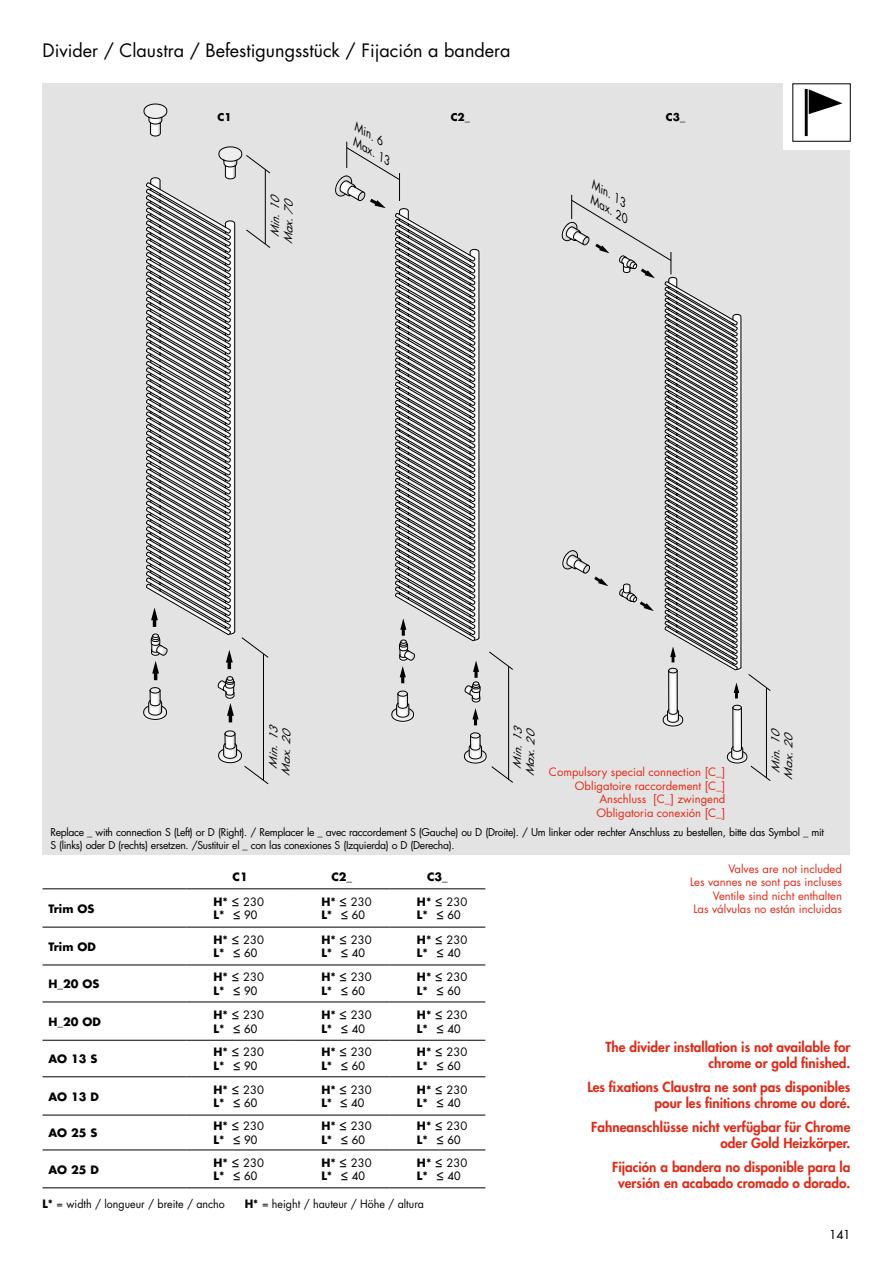
<style>
.page{position:relative;width:893px;height:1263px;background:#fff}
.page>*{position:absolute;margin:0;border:0;box-sizing:border-box;transform-origin:0 0}
.t1{font:18px "Futura Std";color:#000}
.t2{font:800 13.5px/16.2px "Futura Std";color:#e52713;text-align:right}
.t3{font:500 12px "Futura Std";color:#000}
.t4{font:700 11.25px/13.5px "Futura Std";color:#000}
.t5{font:11.25px/13.5px "Futura Std";color:#e52713;text-align:right}
.t6{font:11.25px "Futura Std";color:#000;scale:.95 1}
.t7{font:italic 11.25px/13.5px "Futura Std";color:#000}
.t8{font:italic 10.8px/12.9px "Futura Std";color:#000;scale:1.1 1}
.t9{font:10.5px/12.6px "Futura Std";letter-spacing:-.03em;color:#000}
.t10{font:700 10.5px "Futura Std";color:#000}
.s1{font-weight:400}
.s2{font-weight:500}
.s3{font-weight:700}
</style>
<div class="page">
<div style="left:43px;top:84px;width:807px;height:771px;background:#e3e3e3"></div>
<hr style="left:43px;top:888px;width:143px;height:1px;background:#000">
<hr style="left:186px;top:888px;width:108px;height:1px;background:#000">
<hr style="left:294px;top:888px;width:96px;height:1px;background:#000">
<hr style="left:390px;top:888px;width:95px;height:1px;background:#000">
<hr style="left:186px;top:927px;width:108px;height:1px;background:#000">
<hr style="left:294px;top:927px;width:96px;height:1px;background:#000">
<hr style="left:390px;top:927px;width:95px;height:1px;background:#000">
<hr style="left:186px;top:964px;width:108px;height:1px;background:#000">
<hr style="left:294px;top:964px;width:96px;height:1px;background:#000">
<hr style="left:390px;top:964px;width:95px;height:1px;background:#000">
<hr style="left:186px;top:1001px;width:108px;height:1px;background:#000">
<hr style="left:294px;top:1001px;width:96px;height:1px;background:#000">
<hr style="left:390px;top:1001px;width:95px;height:1px;background:#000">
<hr style="left:186px;top:1040px;width:108px;height:1px;background:#000">
<hr style="left:294px;top:1040px;width:96px;height:1px;background:#000">
<hr style="left:390px;top:1040px;width:95px;height:1px;background:#000">
<hr style="left:186px;top:1076px;width:108px;height:1px;background:#000">
<hr style="left:294px;top:1076px;width:96px;height:1px;background:#000">
<hr style="left:390px;top:1076px;width:95px;height:1px;background:#000">
<hr style="left:186px;top:1115px;width:108px;height:1px;background:#000">
<hr style="left:294px;top:1115px;width:96px;height:1px;background:#000">
<hr style="left:390px;top:1115px;width:95px;height:1px;background:#000">
<hr style="left:186px;top:1149px;width:108px;height:1px;background:#000">
<hr style="left:294px;top:1149px;width:96px;height:1px;background:#000">
<hr style="left:390px;top:1149px;width:95px;height:1px;background:#000">
<hr style="left:186px;top:1187px;width:108px;height:1px;background:#000">
<hr style="left:294px;top:1187px;width:96px;height:1px;background:#000">
<hr style="left:390px;top:1187px;width:95px;height:1px;background:#000">
<hr style="left:43px;top:927px;width:143px;height:1px;background:#000">
<hr style="left:43px;top:964px;width:143px;height:1px;background:#000">
<hr style="left:43px;top:1001px;width:143px;height:1px;background:#000">
<hr style="left:43px;top:1040px;width:143px;height:1px;background:#000">
<hr style="left:43px;top:1076px;width:143px;height:1px;background:#000">
<hr style="left:43px;top:1115px;width:143px;height:1px;background:#000">
<hr style="left:43px;top:1149px;width:143px;height:1px;background:#000">
<hr style="left:43px;top:1187px;width:143px;height:1px;background:#000">
<div style="left:784px;top:78px;width:73px;height:72px;background:#fff"></div>
<hr style="left:805px;top:89px;width:3px;height:47px;background:#000">
<svg style="left:809px;top:89px;width:33px;height:25px"></svg>
<svg style="left:464px;top:732px;width:49px;height:51px"></svg>
<svg style="left:489px;top:651px;width:24px;height:19px"></svg>
<hr style="left:508px;top:666px;width:1px;height:113px;background:#000">
<svg style="left:335px;top:142px;width:145px;height:583px"></svg>
<img style="left:662px;top:315px;width:80px;height:443px">
<svg style="left:663px;top:709px;width:20px;height:19px"></svg>
<hr style="left:668px;top:671px;width:1px;height:39px;background:#000">
<hr style="left:677px;top:671px;width:1px;height:39px;background:#000">
<svg style="left:732px;top:705px;width:10px;height:6px"></svg>
<hr style="left:733px;top:708px;width:1px;height:39px;background:#000">
<hr style="left:741px;top:708px;width:1px;height:39px;background:#000">
<svg style="left:734px;top:682px;width:5px;height:16px"></svg>
<svg style="left:562px;top:195px;width:179px;height:479px"></svg>
<svg style="left:727px;top:746px;width:44px;height:35px"></svg>
<svg style="left:748px;top:674px;width:23px;height:17px"></svg>
<hr style="left:766px;top:688px;width:1px;height:90px;background:#000">
<svg style="left:144px;top:104px;width:23px;height:33px"></svg>
<svg style="left:218px;top:730px;width:51px;height:54px"></svg>
<hr style="left:263px;top:654px;width:1px;height:126px;background:#000">
<svg style="left:143px;top:146px;width:128px;height:576px"></svg>
<hr style="left:265px;top:169px;width:1px;height:75px;background:#000">
<h1 class="t1" style="left:43px;top:39px;width:470px">Divider / Claustra / Befestigungsstück / Fijación a bandera</h1>
<p class="t10" style="left:217px;top:110px;width:16px">C1</p>
<p class="t7" style="left:268px;top:244px;width:48px;text-indent:7px;rotate:-89deg">Min. 10<br>Max. 70</p>
<p class="t7" style="left:366px;top:124px;width:44px;text-indent:-6px;rotate:31deg">Min. 6<br>Max. 13</p>
<p class="t10" style="left:451px;top:110px;width:21px">C2_</p>
<p class="t10" style="left:666px;top:110px;width:21px">C3_</p>
<p class="t7" style="left:603px;top:182px;width:44px;text-indent:-7px;rotate:31deg">Min. 13<br>Max. 20</p>
<p class="t8" style="left:266px;top:775px;width:46px;text-indent:7px;rotate:-89deg">Min. 13<br>Max. 20</p>
<p class="t8" style="left:511px;top:776px;width:46px;text-indent:7px;rotate:-89deg">Min. 13<br>Max. 20</p>
<p class="t8" style="left:769px;top:779px;width:52px;text-indent:7px;rotate:-90deg">Min.10<br>Max.20</p>
<p class="t5" style="left:549px;top:766px;width:178px">Compulsory special connection [C_]<br>Obligatoire raccordement [C_]<br>Anschluss [C_] zwingend<br>Obligatoria conexión [C_]</p>
<p class="t9" style="left:50px;top:826px;width:775px">Replace _ with connection S (Left) or D (Right). / Remplacer le _ avec raccordement S (Gauche) ou D (Droite). / Um linker oder rechter Anschluss zu bestellen, bitte das Symbol _ mit<br>S (links) oder D (rechts) ersetzen. /Sustituir el _ con las conexiones S (Izquierda) o D (Derecha).</p>
<p class="t5" style="left:690px;top:862px;width:153px">Valves are not included<br>Les vannes ne sont pas incluses<br>Ventile sind nicht enthalten<br>Las válvulas no están incluidas</p>
<p class="t4" style="left:233px;top:869px;width:17px">C1</p>
<p class="t4" style="left:331px;top:869px;width:22px">C2_</p>
<p class="t4" style="left:427px;top:869px;width:22px">C3_</p>
<p class="t4" style="left:49px;top:901px;width:47px">Trim OS</p>
<p class="t4" style="left:214px;top:895px;width:52px">H* ≤ <span class="s1">230<br></span>L* ≤ <span class="s2">90</span></p>
<p class="t4" style="left:321px;top:895px;width:52px">H* ≤ <span class="s1">230<br></span>L* ≤ <span class="s2">60</span></p>
<p class="t4" style="left:417px;top:895px;width:52px">H* ≤ <span class="s1">230<br></span>L* ≤ <span class="s2">60</span></p>
<p class="t4" style="left:49px;top:939px;width:49px">Trim OD</p>
<p class="t4" style="left:214px;top:933px;width:52px">H* ≤ <span class="s1">230<br></span>L* ≤ <span class="s2">60</span></p>
<p class="t4" style="left:321px;top:933px;width:52px">H* ≤ <span class="s1">230<br></span>L* ≤ <span class="s2">40</span></p>
<p class="t4" style="left:417px;top:933px;width:52px">H* ≤ <span class="s1">230<br></span>L* ≤ <span class="s2">40</span></p>
<p class="t4" style="left:49px;top:977px;width:52px">H_20 OS</p>
<p class="t4" style="left:214px;top:970px;width:52px">H* ≤ <span class="s1">230<br></span>L* ≤ <span class="s2">90</span></p>
<p class="t4" style="left:321px;top:970px;width:52px">H* ≤ <span class="s1">230<br></span>L* ≤ <span class="s2">60</span></p>
<p class="t4" style="left:417px;top:970px;width:52px">H* ≤ <span class="s1">230<br></span>L* ≤ <span class="s2">60</span></p>
<p class="t4" style="left:49px;top:1015px;width:54px">H_20 OD</p>
<p class="t4" style="left:214px;top:1008px;width:52px">H* ≤ <span class="s1">230<br></span>L* ≤ <span class="s2">60</span></p>
<p class="t4" style="left:321px;top:1008px;width:52px">H* ≤ <span class="s1">230<br></span>L* ≤ <span class="s2">40</span></p>
<p class="t4" style="left:417px;top:1008px;width:52px">H* ≤ <span class="s1">230<br></span>L* ≤ <span class="s2">40</span></p>
<p class="t4" style="left:49px;top:1052px;width:50px">AO 13 S</p>
<p class="t4" style="left:214px;top:1045px;width:52px">H* ≤ <span class="s1">230<br></span>L* ≤ <span class="s2">90</span></p>
<p class="t4" style="left:321px;top:1045px;width:52px">H* ≤ <span class="s1">230<br></span>L* ≤ <span class="s2">60</span></p>
<p class="t4" style="left:417px;top:1045px;width:52px">H* ≤ <span class="s1">230<br></span>L* ≤ <span class="s2">60</span></p>
<p class="t4" style="left:49px;top:1089px;width:52px">AO 13 D</p>
<p class="t4" style="left:214px;top:1083px;width:52px">H* ≤ <span class="s1">230<br></span>L* ≤ <span class="s2">60</span></p>
<p class="t4" style="left:321px;top:1083px;width:52px">H* ≤ <span class="s1">230<br></span>L* ≤ <span class="s2">40</span></p>
<p class="t4" style="left:417px;top:1083px;width:52px">H* ≤ <span class="s1">230<br></span>L* ≤ <span class="s2">40</span></p>
<p class="t4" style="left:49px;top:1126px;width:50px">AO 25 S</p>
<p class="t4" style="left:214px;top:1119px;width:52px">H* ≤ <span class="s1">230<br></span>L* ≤ <span class="s2">90</span></p>
<p class="t4" style="left:321px;top:1119px;width:52px">H* ≤ <span class="s1">230<br></span>L* ≤ <span class="s2">60</span></p>
<p class="t4" style="left:417px;top:1119px;width:52px">H* ≤ <span class="s1">230<br></span>L* ≤ <span class="s2">60</span></p>
<p class="t4" style="left:49px;top:1162px;width:52px">AO 25 D</p>
<p class="t4" style="left:214px;top:1156px;width:52px">H* ≤ <span class="s1">230<br></span>L* ≤ <span class="s2">60</span></p>
<p class="t4" style="left:321px;top:1156px;width:52px">H* ≤ <span class="s1">230<br></span>L* ≤ <span class="s2">40</span></p>
<p class="t4" style="left:417px;top:1156px;width:52px">H* ≤ <span class="s1">230<br></span>L* ≤ <span class="s2">40</span></p>
<p class="t2" style="left:605px;top:1039px;width:246px">The divider installation is not available for chrome or gold finished.</p>
<p class="t2" style="left:587px;top:1079px;width:265px">Les fixations Claustra ne sont pas disponibles pour les finitions chrome ou doré.</p>
<p class="t2" style="left:591px;top:1119px;width:261px">Fahneanschlüsse nicht verfügbar für Chrome oder Gold Heizkörper.</p>
<p class="t2" style="left:612px;top:1158px;width:240px;text-align:center">Fijación a bandera no disponible para la versión en acabado cromado o dorado.</p>
<p class="t6" style="left:43px;top:1197px;width:194px"><span class="s3">L*</span> = width / longueur / breite / ancho</p>
<p class="t6" style="left:245px;top:1197px;width:190px"><span class="s3">H*</span> = height / hauteur / Höhe / altura</p>
<p class="t3" style="left:830px;top:1227px;width:22px">141</p>
</div>
